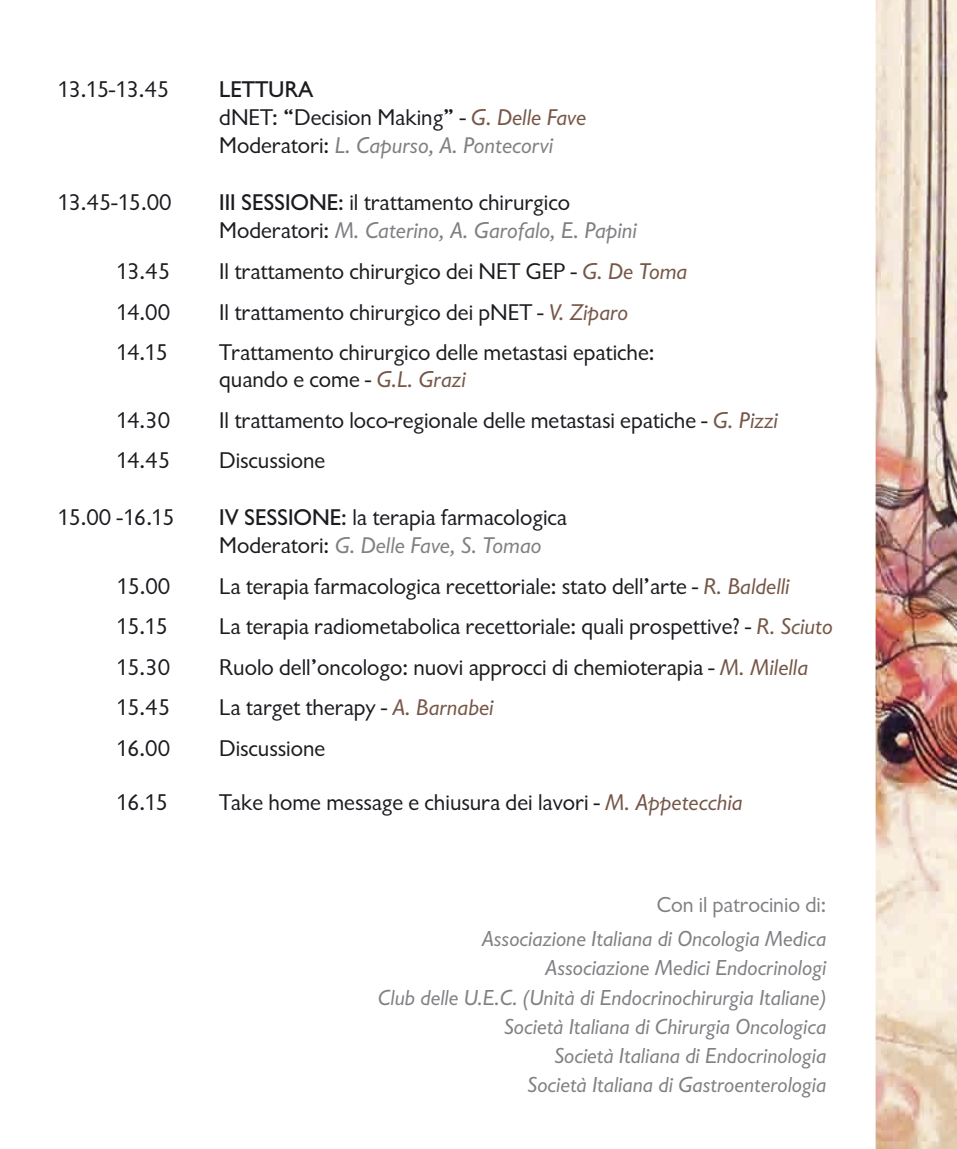
<style>
.page{position:relative;width:957px;height:1149px;background:#fff}
.page>*{position:absolute;margin:0;border:0;box-sizing:border-box;transform-origin:0 0}
.t1{font:23.62px/27px "Gill Sans Rgl";color:#1b1c20}
.t2{font:23.62px "Gill Sans Itl";color:#818084}
.t3{font:23.62px "Gill Sans Itl";color:#7f7e82}
.t4{font:23.62px "Gill Sans Mdm";color:#1b1c20}
.t5{font:22.5px/29.2px "Gill Sans Itl";color:#818084;text-align:right}
.t6{font:22.5px "Gill Sans Rgl";color:#818084}
.s1{font-family:"Gill Sans Itl";color:#765748}
.s2{font-family:"Gill Sans Rgl";color:#1b1c20}
.s3{color:#7f7e82}
.s4{font-family:"Gill Sans Mdm"}
</style>
<div class="page">
<img style="left:875px;top:0;width:82px;height:1148px">
<p class="t1" style="left:57px;top:77px;width:114px">13.15-13.45</p>
<p class="t4" style="left:219px;top:73px;width:96px">LETTURA</p>
<p class="t1" style="left:219px;top:105px;width:369px">dNET: “Decision Making” - <span class="s1">G. Delle Fave</span></p>
<p class="t2" style="left:219px;top:130px;width:336px"><span class="s2">Moderatori:</span> <span class="s3">L. Capurso,</span> A. Pontecorvi</p>
<p class="t1" style="left:57px;top:191px;width:116px">13.45-15.00</p>
<p class="t1" style="left:219px;top:191px;width:352px"><span class="s4">III SESSIONE</span>: il trattamento chirurgico</p>
<p class="t3" style="left:219px;top:215px;width:419px"><span class="s2">Moderatori:</span> M. Caterino, A. Garofalo, E. Papini</p>
<p class="t1" style="left:116px;top:259px;width:56px">13.45</p>
<p class="t1" style="left:219px;top:259px;width:470px">Il trattamento chirurgico dei NET GEP - <span class="s1">G. De Toma</span></p>
<p class="t1" style="left:116px;top:300px;width:56px">14.00</p>
<p class="t1" style="left:219px;top:300px;width:410px">Il trattamento chirurgico dei pNET - <span class="s1">V. Ziparo</span></p>
<p class="t1" style="left:116px;top:340px;width:53px">14.15</p>
<p class="t1" style="left:219px;top:340px;width:437px">Trattamento chirurgico delle metastasi epatiche: quando e come - <span class="s1">G.L. Grazi</span></p>
<p class="t1" style="left:116px;top:408px;width:56px">14.30</p>
<p class="t1" style="left:219px;top:408px;width:560px">Il trattamento loco-regionale delle metastasi epatiche - <span class="s1">G. Pizzi</span></p>
<p class="t1" style="left:116px;top:448px;width:56px">14.45</p>
<p class="t1" style="left:219px;top:448px;width:107px">Discussione</p>
<p class="t1" style="left:57px;top:505px;width:119px">15.00 -16.15</p>
<p class="t1" style="left:219px;top:505px;width:349px"><span class="s4">IV SESSIONE</span>: la terapia farmacologica</p>
<p class="t2" style="left:219px;top:529px;width:324px"><span class="s2">Moderatori:</span> G. Delle Fave, S. Tomao</p>
<p class="t1" style="left:116px;top:574px;width:56px">15.00</p>
<p class="t1" style="left:219px;top:574px;width:572px">La terapia farmacologica recettoriale: stato dell’arte - <span class="s1">R. Baldelli</span></p>
<p class="t1" style="left:116px;top:614px;width:53px">15.15</p>
<p class="t1" style="left:219px;top:614px;width:615px">La terapia radiometabolica recettoriale: quali prospettive? - <span class="s1">R. Sciuto</span></p>
<p class="t1" style="left:116px;top:655px;width:56px">15.30</p>
<p class="t1" style="left:219px;top:655px;width:590px">Ruolo dell’oncologo: nuovi approcci di chemioterapia - <span class="s1">M. Milella</span></p>
<p class="t1" style="left:116px;top:695px;width:56px">15.45</p>
<p class="t1" style="left:219px;top:695px;width:276px">La target therapy - <span class="s1">A. Barnabei</span></p>
<p class="t1" style="left:116px;top:736px;width:56px">16.00</p>
<p class="t1" style="left:219px;top:736px;width:107px">Discussione</p>
<p class="t1" style="left:116px;top:790px;width:53px">16.15</p>
<p class="t1" style="left:219px;top:790px;width:525px">Take home message e chiusura dei lavori - <span class="s1">M. Appetecchia</span></p>
<p class="t6" style="left:657px;top:889px;width:171px">Con il patrocinio di:</p>
<p class="t5" style="left:378px;top:925px;width:450px">Associazione Italiana di Oncologia Medica Associazione Medici Endocrinologi<br>Club delle U.E.C. (Unità di Endocrinochirurgia Italiane)<br>Società Italiana di Chirurgia Oncologica<br>Società Italiana di Endocrinologia<br>Società Italiana di Gastroenterologia</p>
</div>
